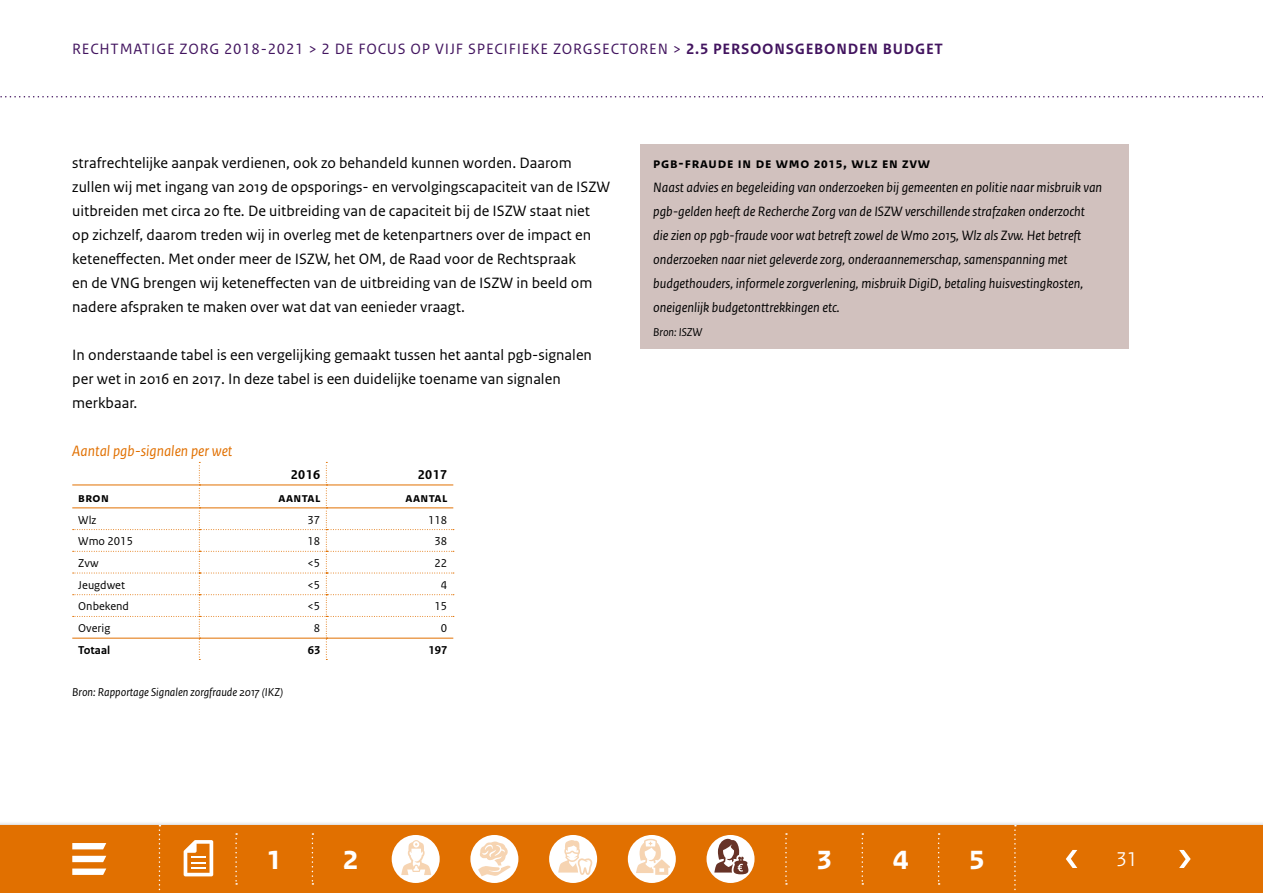
<style>
.page{position:relative;width:1263px;height:893px;background:#fff}
.page>*{position:absolute;margin:0;border:0;box-sizing:border-box;transform-origin:0 0}
.t1{font:700 36px "Rijksoverheid Sans Heading";color:#fff}
.t2{font:21px "Rijksoverheid Sans Heading";color:#fff}
.t3{font:15.75px/24px "Rijksoverheid Sans Text";color:#000}
.t4{font:15.75px "Rijksoverheid Sans Text";letter-spacing:.05em;color:#42145f}
.t5{font:italic 15.75px "Rijksoverheid Sans Text";color:#e17000}
.t6{font:700 15px "Rijksoverheid Sans Text";letter-spacing:.05em;color:#000}
.t7{font:italic 14.25px/24px "Rijksoverheid Sans Text";color:#000}
.t8{font:700 13.5px "Rijksoverheid Sans Text";letter-spacing:.03em;color:#000}
.t9{font:12px "Rijksoverheid Sans Text";color:#000}
.t10{font:italic 12px "Rijksoverheid Sans Text";color:#000}
.t11{font:700 12px "Rijksoverheid Sans Text";color:#000}
.s1{font-weight:700}
</style>
<div class="page">
<div style="left:0;top:821px;width:1263px;height:72px;background:#efefef"></div>
<div style="left:0;top:825px;width:1263px;height:68px;background:#e17000"></div>
<svg style="left:1066px;top:850px;width:11px;height:18px"></svg>
<svg style="left:72px;top:843px;width:34px;height:6px"></svg>
<svg style="left:72px;top:856px;width:34px;height:6px"></svg>
<svg style="left:72px;top:868px;width:34px;height:7px"></svg>
<svg style="left:1179px;top:850px;width:12px;height:18px"></svg>
<div style="left:470px;top:835px;width:48px;height:48px;background:#fff;border-radius:50%"></div>
<svg style="left:478px;top:841px;width:33px;height:35px"></svg>
<div style="left:549px;top:835px;width:48px;height:48px;background:#fff;border-radius:50%"></div>
<svg style="left:558px;top:840px;width:34px;height:35px"></svg>
<div style="left:628px;top:835px;width:48px;height:48px;background:#fff;border-radius:50%"></div>
<svg style="left:636px;top:839px;width:34px;height:36px"></svg>
<div style="left:392px;top:835px;width:48px;height:48px;background:#fff;border-radius:50%"></div>
<svg style="left:401px;top:840px;width:30px;height:35px"></svg>
<svg style="left:0;top:96px;width:1263px;height:2px"></svg>
<svg style="left:785px;top:833px;width:2px;height:52px"></svg>
<svg style="left:861px;top:833px;width:2px;height:52px"></svg>
<svg style="left:938px;top:833px;width:2px;height:52px"></svg>
<svg style="left:1014px;top:825px;width:2px;height:66px"></svg>
<svg style="left:159px;top:825px;width:1px;height:66px"></svg>
<svg style="left:184px;top:840px;width:29px;height:36px"></svg>
<svg style="left:312px;top:833px;width:1px;height:52px"></svg>
<svg style="left:235px;top:833px;width:2px;height:52px"></svg>
<div style="left:706px;top:835px;width:48px;height:48px;background:#fff;border-radius:50%"></div>
<svg style="left:714px;top:838px;width:34px;height:36px"></svg>
<hr style="left:72px;top:485px;width:127px;height:1px;background:#e17000">
<hr style="left:72px;top:507px;width:127px;height:1px;background:#e17000">
<hr style="left:72px;top:638px;width:127px;height:1px;background:#e17000">
<svg style="left:73px;top:462px;width:381px;height:198px"></svg>
<div style="left:640px;top:145px;width:489px;height:204px;background:#d1c1be"></div>
<p class="t4" style="left:72px;top:40px;width:872px">RECHTMATIGE ZORG 2018-2021 &gt; 2 DE FOCUS OP VIJF SPECIFIEKE ZORGSECTOREN &gt; <span class="s1">2.5 PERSOONSGEBONDEN BUDGET</span></p>
<p class="t3" style="left:72px;top:151px;width:539px">strafrechtelijke aanpak verdienen, ook zo behandeld kunnen worden. Daarom zullen wij met ingang van 2019 de opsporings- en vervolgingscapaciteit van de ISZW uitbreiden met circa 20 fte. De uitbreiding van de capaciteit bij de ISZW staat niet op zichzelf, daarom treden wij in overleg met de ketenpartners over de impact en keteneffecten. Met onder meer de ISZW, het OM, de Raad voor de Rechtspraak<br>en de VNG brengen wij keteneffecten van de uitbreiding van de ISZW in beeld om nadere afspraken te maken over wat dat van eenieder vraagt.</p>
<p class="t3" style="left:72px;top:343px;width:521px">In onderstaande tabel is een vergelijking gemaakt tussen het aantal pgb-signalen per wet in 2016 en 2017. In deze tabel is een duidelijke toename van signalen merkbaar.</p>
<p class="t5" style="left:72px;top:442px;width:162px">Aantal pgb-signalen per wet</p>
<p class="t8" style="left:291px;top:467px;width:31px">2016</p>
<p class="t8" style="left:418px;top:467px;width:31px">2017</p>
<p class="t8" style="left:78px;top:490px;width:32px">bron</p>
<p class="t8" style="left:279px;top:490px;width:43px">aantal</p>
<p class="t8" style="left:406px;top:490px;width:43px">aantal</p>
<p class="t9" style="left:78px;top:513px;width:20px">Wlz</p>
<p class="t9" style="left:308px;top:513px;width:14px">37</p>
<p class="t9" style="left:428px;top:513px;width:21px">118</p>
<p class="t9" style="left:78px;top:534px;width:56px">Wmo 2015</p>
<p class="t9" style="left:308px;top:534px;width:14px">18</p>
<p class="t9" style="left:435px;top:534px;width:14px">38</p>
<p class="t9" style="left:78px;top:556px;width:22px">Zvw</p>
<p class="t9" style="left:308px;top:556px;width:14px">&lt;5</p>
<p class="t9" style="left:435px;top:556px;width:14px">22</p>
<p class="t9" style="left:78px;top:578px;width:48px">Jeugdwet</p>
<p class="t9" style="left:308px;top:578px;width:14px">&lt;5</p>
<p class="t9" style="left:441px;top:578px;width:8px">4</p>
<p class="t9" style="left:78px;top:600px;width:52px">Onbekend</p>
<p class="t9" style="left:308px;top:600px;width:14px">&lt;5</p>
<p class="t9" style="left:435px;top:600px;width:14px">15</p>
<p class="t9" style="left:78px;top:621px;width:34px">Overig</p>
<p class="t9" style="left:314px;top:621px;width:8px">8</p>
<p class="t9" style="left:441px;top:621px;width:8px">0</p>
<p class="t11" style="left:78px;top:643px;width:33px">Totaal</p>
<p class="t11" style="left:308px;top:643px;width:14px">63</p>
<p class="t11" style="left:428px;top:643px;width:20px">197</p>
<p class="t10" style="left:72px;top:685px;width:213px">Bron: Rapportage Signalen zorgfraude 2017 (IKZ)</p>
<p class="t6" style="left:653px;top:155px;width:278px">pgb-fraude in de wmo 2015, wlz en zvw</p>
<p class="t7" style="left:653px;top:176px;width:450px">Naast advies en begeleiding van onderzoeken bij gemeenten en politie naar misbruik van pgb-gelden heeft de Recherche Zorg van de ISZW verschillende strafzaken onderzocht die zien op pgb-fraude voor wat betreft zowel de Wmo 2015, Wlz als Zvw. Het betreft onderzoeken naar niet geleverde zorg, onderaannemerschap, samenspanning met budgethouders, informele zorgverlening, misbruik DigiD, betaling huisvestingkosten, oneigenlijk budgetonttrekkingen etc.</p>
<p class="t10" style="left:653px;top:325px;width:51px">Bron: ISZW</p>
<h1 class="t1" style="left:267px;top:837px;width:17px">1</h1>
<h1 class="t1" style="left:343px;top:837px;width:17px">2</h1>
<h1 class="t1" style="left:816px;top:837px;width:17px">3</h1>
<h1 class="t1" style="left:893px;top:837px;width:17px">4</h1>
<h1 class="t1" style="left:969px;top:837px;width:17px">5</h1>
<h2 class="t2" style="left:1116px;top:847px;width:23px">31</h2>
</div>
